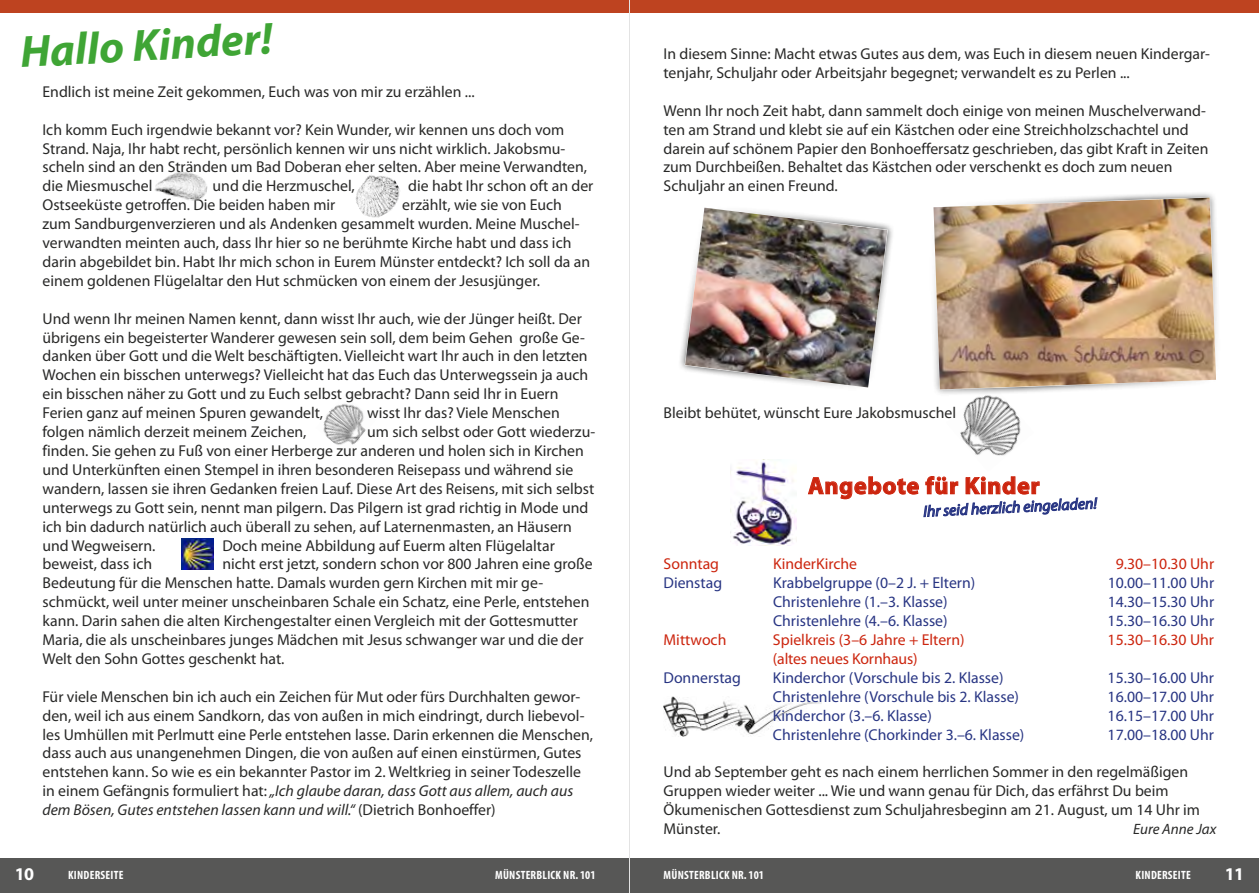
<style>
.page{position:relative;width:1259px;height:893px;background:#fff}
.page>*{position:absolute;margin:0;border:0;box-sizing:border-box;transform-origin:0 0}
.t1{font:italic 700 45px "Myriad Pro";color:#3fa535}
.t2{font:700 24px "Myriad Pro";letter-spacing:.03em;color:#cc250e}
.t3{font:700 18px "Myriad Pro";color:#fff}
.t4{font:15.75px/18.9px "Myriad Pro";color:#282827}
.t5{font:15.75px "Myriad Pro";color:#283583}
.t6{font:15.75px "Myriad Pro";color:#cc250e}
.t7{font:italic 15.75px "Myriad Pro";color:#283583}
.t8{font:italic 15px "Myriad Pro";color:#282827}
.t9{font:700 condensed 12px "Myriad Pro";letter-spacing:.02em;color:#fff}
.s1{font-style:italic}
</style>
<div class="page">
<img style="left:960px;top:397px;width:61px;height:59px">
<img style="left:323px;top:404px;width:43px;height:41px">
<img style="left:182px;top:539px;width:31px;height:31px">
<img style="left:663px;top:696px;width:159px;height:40px">
<img style="left:730px;top:459px;width:66px;height:87px">
<svg style="left:808px;top:476px;width:289px;height:41px"></svg>
<div style="left:929px;top:190px;width:292px;height:207px;background:#000;opacity:.85"></div>
<img style="left:933px;top:198px;width:283px;height:191px">
<div style="left:678px;top:204px;width:216px;height:188px;background:#000;opacity:.85"></div>
<svg style="left:684px;top:207px;width:204px;height:181px"></svg>
<img style="left:685px;top:208px;width:202px;height:179px">
<img style="left:155px;top:171px;width:53px;height:30px">
<img style="left:356px;top:175px;width:44px;height:43px">
<div style="left:0;top:0;width:629px;height:13px;background:#be4320"></div>
<div style="left:0;top:859px;width:629px;height:34px;background:#575756"></div>
<div style="left:629px;top:859px;width:630px;height:34px;background:#575756"></div>
<div style="left:629px;top:0;width:630px;height:13px;background:#be4320"></div>
<hr style="left:629px;top:0;width:1px;height:893px;background:#e3e3e3">
<h1 class="t1" style="left:19px;top:23px;width:254px;rotate:-3deg">Hallo Kinder!</h1>
<p class="t4" style="left:43px;top:82px;width:434px">Endlich ist meine Zeit gekommen, Euch was von mir zu erzählen ...</p>
<p class="t4" style="left:43px;top:120px;width:546px">Ich komm Euch irgendwie bekannt vor? Kein Wunder, wir kennen uns doch vom Strand. Naja, Ihr habt recht, persönlich kennen wir uns nicht wirklich. Jakobsmu&shy;scheln sind an den Stränden um Bad Doberan eher selten. Aber meine Verwandten, die Miesmuschel</p>
<p class="t4" style="left:213px;top:176px;width:144px">und die Herzmuschel,</p>
<p class="t4" style="left:408px;top:176px;width:187px">die habt Ihr schon oft an der</p>
<p class="t4" style="left:43px;top:195px;width:294px">Ostseeküste getroffen. Die beiden haben mir</p>
<p class="t4" style="left:43px;top:195px;width:549px;text-indent:360px">erzählt, wie sie von Euch zum Sandburgenverzieren und als Andenken gesammelt wurden. Meine Muschel&shy;verwandten meinten auch, dass Ihr hier so ne berühmte Kirche habt und dass ich darin abgebildet bin. Habt Ihr mich schon in Eurem Münster entdeckt? Ich soll da an einem goldenen Flügelaltar den Hut schmücken von einem der Jesusjünger.</p>
<p class="t4" style="left:43px;top:309px;width:547px">Und wenn Ihr meinen Namen kennt, dann wisst Ihr auch, wie der Jünger heißt. Der übrigens ein begeisterter Wanderer gewesen sein soll, dem beim Gehen große Ge&shy;danken über Gott und die Welt beschäftigten. Vielleicht wart Ihr auch in den letzten Wochen ein bisschen unterwegs? Vielleicht hat das Euch das Unterwegssein ja auch ein bisschen näher zu Gott und zu Euch selbst gebracht? Dann seid Ihr in Euern Ferien ganz auf meinen Spuren gewandelt,</p>
<p class="t4" style="left:367px;top:403px;width:194px">wisst Ihr das? Viele Menschen</p>
<p class="t4" style="left:43px;top:422px;width:265px">folgen nämlich derzeit meinem Zeichen,</p>
<p class="t4" style="left:43px;top:422px;width:554px;text-indent:325px">um sich selbst oder Gott wiederzu&shy;finden. Sie gehen zu Fuß von einer Herberge zur anderen und holen sich in Kirchen und Unterkünften einen Stempel in ihren besonderen Reisepass und während sie wandern, lassen sie ihren Gedanken freien Lauf. Diese Art des Reisens, mit sich selbst unterwegs zu Gott sein, nennt man pilgern. Das Pilgern ist grad richtig in Mode und ich bin dadurch natürlich auch überall zu sehen, auf Laternenmasten, an Häusern und Wegweisern.</p>
<p class="t4" style="left:222px;top:535px;width:334px">Doch meine Abbildung auf Euerm alten Flügelaltar</p>
<p class="t4" style="left:43px;top:554px;width:551px;text-indent:180px">nicht erst jetzt, sondern schon vor 800 Jahren eine große Bedeutung für die Menschen hatte. Damals wurden gern Kirchen mit mir ge&shy;schmückt, weil unter meiner unscheinbaren Schale ein Schatz, eine Perle, entstehen kann. Darin sahen die alten Kirchengestalter einen Vergleich mit der Gottesmutter Maria, die als unscheinbares junges Mädchen mit Jesus schwanger war und die der Welt den Sohn Gottes geschenkt hat.</p>
<p class="t4" style="left:43px;top:687px;width:552px">Für viele Menschen bin ich auch ein Zeichen für Mut oder fürs Durchhalten gewor&shy;den, weil ich aus einem Sandkorn, das von außen in mich eindringt, durch liebevol&shy;les Umhüllen mit Perlmutt eine Perle entstehen lasse. Darin erkennen die Menschen, dass auch aus unangenehmen Dingen, die von außen auf einen einstürmen, Gutes entstehen kann. So wie es ein bekannter Pastor im 2. Weltkrieg in seiner Todeszelle in einem Gefängnis formuliert hat: <span class="s1">„Ich glaube daran, dass Gott aus allem, auch aus dem Bösen, Gutes entstehen lassen kann und will.“</span> (Dietrich Bonhoeffer)</p>
<p class="t4" style="left:43px;top:554px;width:111px">beweist, dass ich</p>
<p class="t4" style="left:663px;top:44px;width:548px">In diesem Sinne: Macht etwas Gutes aus dem, was Euch in diesem neuen Kindergar&shy;tenjahr, Schuljahr oder Arbeitsjahr begegnet; verwandelt es zu Perlen ...</p>
<p class="t4" style="left:663px;top:101px;width:546px">Wenn Ihr noch Zeit habt, dann sammelt doch einige von meinen Muschelverwand&shy;ten am Strand und klebt sie auf ein Kästchen oder eine Streichholzschachtel und darein auf schönem Papier den Bonhoeffersatz geschrieben, das gibt Kraft in Zeiten zum Durchbeißen. Behaltet das Kästchen oder verschenkt es doch zum neuen Schuljahr an einen Freund.</p>
<p class="t4" style="left:663px;top:403px;width:294px">Bleibt behütet, wünscht Eure Jakobsmuschel</p>
<h2 class="t2" style="left:808px;top:470px;width:233px">Angebote für Kinder</h2>
<p class="t7" style="left:922px;top:502px;width:175px;rotate:-3deg">Ihr seid herzlich eingeladen!</p>
<p class="t6" style="left:663px;top:554px;width:57px">Sonntag</p>
<p class="t6" style="left:773px;top:554px;width:86px">KinderKirche</p>
<p class="t6" style="left:1115px;top:554px;width:100px">9.30–10.30 Uhr</p>
<p class="t5" style="left:663px;top:573px;width:60px">Dienstag</p>
<p class="t5" style="left:773px;top:573px;width:204px">Krabbelgruppe (0–2 J. + Eltern)</p>
<p class="t5" style="left:1107px;top:573px;width:108px">10.00–11.00 Uhr</p>
<p class="t5" style="left:773px;top:592px;width:176px">Christenlehre (1.–3. Klasse)</p>
<p class="t5" style="left:1107px;top:592px;width:108px">14.30–15.30 Uhr</p>
<p class="t5" style="left:773px;top:611px;width:176px">Christenlehre (4.–6. Klasse)</p>
<p class="t5" style="left:1107px;top:611px;width:108px">15.30–16.30 Uhr</p>
<p class="t6" style="left:663px;top:630px;width:64px">Mittwoch</p>
<p class="t6" style="left:773px;top:630px;width:193px">Spielkreis (3–6 Jahre + Eltern)</p>
<p class="t6" style="left:1107px;top:630px;width:108px">15.30–16.30 Uhr</p>
<p class="t6" style="left:773px;top:649px;width:146px">(altes neues Kornhaus)</p>
<p class="t5" style="left:663px;top:668px;width:79px">Donnerstag</p>
<p class="t5" style="left:773px;top:668px;width:232px">Kinderchor (Vorschule bis 2. Klasse)</p>
<p class="t5" style="left:1107px;top:668px;width:108px">15.30–16.00 Uhr</p>
<p class="t5" style="left:773px;top:687px;width:248px">Christenlehre (Vorschule bis 2. Klasse)</p>
<p class="t5" style="left:1107px;top:687px;width:108px">16.00–17.00 Uhr</p>
<p class="t5" style="left:773px;top:706px;width:161px">Kinderchor (3.–6. Klasse)</p>
<p class="t5" style="left:1107px;top:706px;width:108px">16.15–17.00 Uhr</p>
<p class="t5" style="left:773px;top:724px;width:253px">Christenlehre (Chorkinder 3.–6. Klasse)</p>
<p class="t5" style="left:1107px;top:724px;width:108px">17.00–18.00 Uhr</p>
<p class="t4" style="left:663px;top:762px;width:538px">Und ab September geht es nach einem herrlichen Sommer in den regelmäßigen Gruppen wieder weiter ... Wie und wann genau für Dich, das erfährst Du beim Ökumenischen Gottesdienst zum Schuljahresbeginn am 21. August, um 14 Uhr im Münster.</p>
<p class="t8" style="left:1133px;top:820px;width:85px">Eure Anne Jax</p>
<p class="t3" style="left:15px;top:862px;width:21px">10</p>
<p class="t9" style="left:68px;top:867px;width:16px">KINDERSE</p>
<p class="t9" style="left:110px;top:867px;width:9px">ITE</p>
<p class="t9" style="left:495px;top:867px;width:102px">MÜNSTERBLICK NR. 101</p>
<p class="t9" style="left:663px;top:867px;width:102px">MÜNSTERBLICK NR. 101</p>
<p class="t9" style="left:1135px;top:867px;width:57px">KINDERSEITE</p>
<p class="t3" style="left:1225px;top:862px;width:21px">11</p>
</div>
